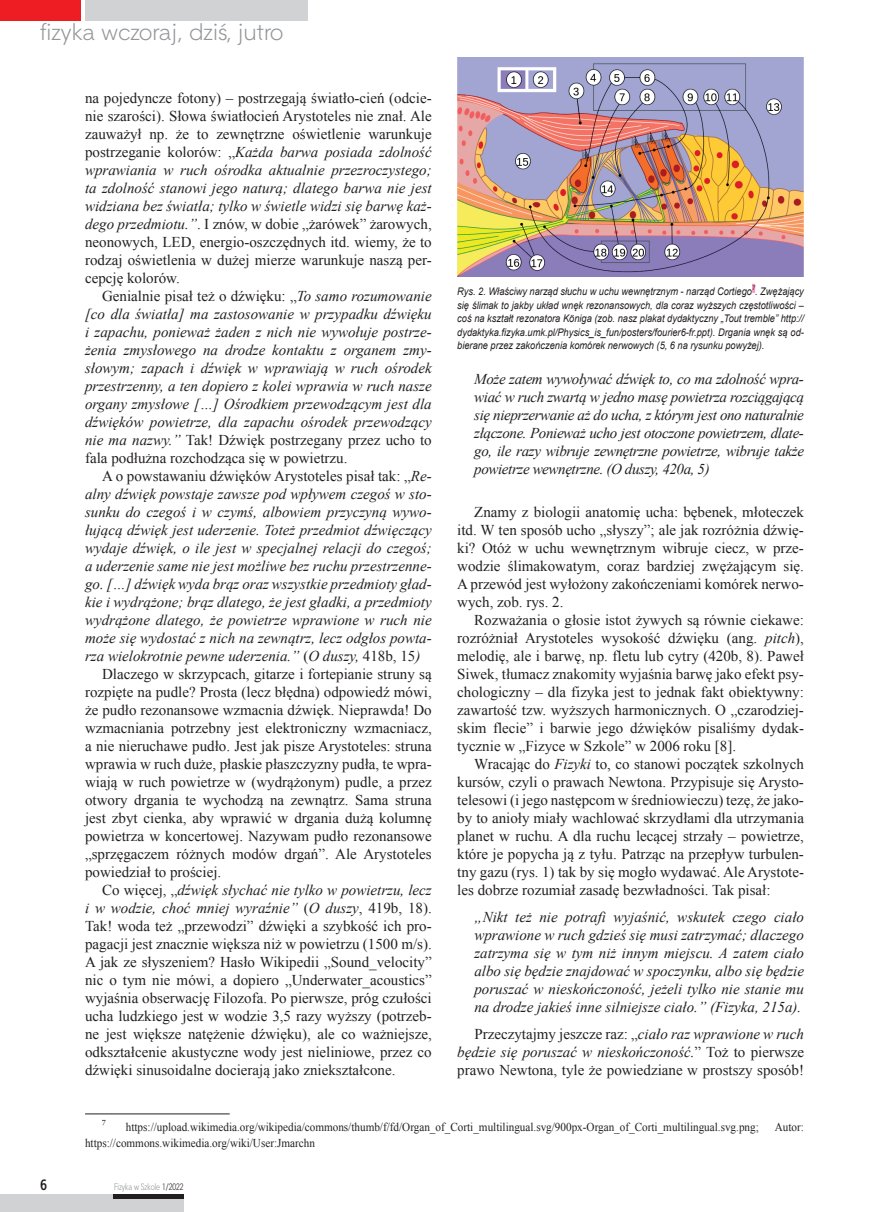
<style>
.page{position:relative;width:872px;height:1212px;background:#fff}
.page>*{position:absolute;margin:0;border:0;box-sizing:border-box;transform-origin:0 0}
.t1{font:22.5px "Straight EFN";color:#939598}
.t2{font:15px/18px "Times New Roman";color:#231f20;text-align:justify}
.t3{font:italic 15px/18px "Times New Roman";color:#231f20;text-align:justify}
.t4{font:700 15px "Aerton Cnd EFN";color:#231f20}
.t5{font:12px "Times New Roman";color:#231f20;scale:.93 1}
.t6{font:italic 10.5px/13.5px "Arial";color:#231f20;text-align:justify;scale:.88 1}
.t7{font:9px "Straight Cnd EFN";color:#939598}
.t8{font:7.65px "Georgia";color:#231f20;scale:.93 1}
.t9{font:italic 6.3px "Arial";color:#231f20;scale:.88 1}
.s1{font-style:italic}
.s2{font-style:normal}
.s3{color:#231f20}
</style>
<div class="page">
<div style="left:0;top:0;width:81px;height:21px;background:#ee1d23"></div>
<div style="left:85px;top:0;width:223px;height:21px;background:#d1d2d4"></div>
<div style="left:0;top:1194px;width:184px;height:18px;background:#d1d2d4"></div>
<hr style="left:113px;top:1194px;width:71px;height:4px;background:#231f20">
<hr style="left:85px;top:1113px;width:145px;height:1px;background:#231f20">
<svg style="left:752px;top:284px;width:3px;height:9px"></svg>
<img style="left:458px;top:57px;width:345px;height:220px">
<h1 class="t1" style="left:40px;top:18px;width:245px">fizyka wczoraj, dziś, jutro</h1>
<p class="t2" style="left:85px;top:89px;width:348px">na pojedyncze fotony) – postrzegają światło-cień (odcie&shy;nie szarości). Słowa światłocień Arystoteles nie znał. Ale zauważył np. że to zewnętrzne oświetlenie warunkuje postrzeganie kolorów: „<span class="s1">Każda barwa posiada zdolność wprawiania w ruch ośrodka aktualnie przezroczystego; ta zdolność stanowi jego naturą; dlatego barwa nie jest widziana bez światła; tylko w świetle widzi się barwę każ&shy;dego przedmiotu.”</span>. I znów, w dobie „żarówek” żarowych, neonowych, LED, energio-oszczędnych itd. wiemy, że to rodzaj oświetlenia w dużej mierze warunkuje naszą per&shy;cepcję kolorów.</p>
<p class="t3" style="left:85px;top:287px;width:348px;text-indent:17px"><span class="s2">Genialnie pisał też o dźwięku: „</span>To samo rozumowanie [co dla światła] ma zastosowanie w przypadku dźwięku i zapachu, ponieważ żaden z nich nie wywołuje postrze&shy;żenia zmysłowego na drodze kontaktu z organem zmy&shy;słowym; zapach i dźwięk w wprawiają w ruch ośrodek przestrzenny, a ten dopiero z kolei wprawia w ruch nasze organy zmysłowe […] Ośrodkiem przewodzącym jest dla dźwięków powietrze, dla zapachu ośrodek przewodzący nie ma nazwy.” <span class="s2">Tak! Dźwięk postrzegany przez ucho to fala podłużna rozchodząca się w powietrzu.</span></p>
<p class="t2" style="left:102px;top:467px;width:331px">A o powstawaniu dźwięków Arystoteles pisał tak: „<span class="s1">Re-</span></p>
<p class="t3" style="left:85px;top:485px;width:348px">alny dźwięk powstaje zawsze pod wpływem czegoś w sto-</p>
<p class="t3" style="left:85px;top:503px;width:348px">sunku do czegoś i w czymś, albowiem przyczyną wywo-</p>
<p class="t3" style="left:85px;top:521px;width:348px">łującą dźwięk jest uderzenie. Toteż przedmiot dźwięczący</p>
<p class="t3" style="left:85px;top:539px;width:348px">wydaje dźwięk, o ile jest w specjalnej relacji do czegoś;</p>
<p class="t3" style="left:85px;top:557px;width:348px">a uderzenie same nie jest możliwe bez ruchu przestrzenne-</p>
<p class="t3" style="left:85px;top:575px;width:348px">go. […] dźwięk wyda brąz oraz wszystkie przedmioty gład-</p>
<p class="t3" style="left:85px;top:593px;width:348px">kie i wydrążone; brąz dlatego, że jest gładki, a przedmioty</p>
<p class="t3" style="left:85px;top:611px;width:348px">wydrążone dlatego, że powietrze wprawione w ruch nie</p>
<p class="t3" style="left:85px;top:629px;width:348px">może się wydostać z nich na zewnątrz, lecz odgłos powta-</p>
<p class="t3" style="left:85px;top:647px;width:337px">rza wielokrotnie pewne uderzenia.” <span class="s2">(</span>O duszy, <span class="s2">418b, 15</span>)</p>
<p class="t2" style="left:102px;top:665px;width:331px">Dlaczego w skrzypcach, gitarze i fortepianie struny są</p>
<p class="t2" style="left:85px;top:683px;width:348px">rozpięte na pudle? Prosta (lecz błędna) odpowiedź mówi,</p>
<p class="t2" style="left:85px;top:701px;width:348px">że pudło rezonansowe wzmacnia dźwięk. Nieprawda! Do</p>
<p class="t2" style="left:85px;top:719px;width:348px">wzmacniania potrzebny jest elektroniczny wzmacniacz,</p>
<p class="t2" style="left:85px;top:737px;width:348px">a nie nieruchawe pudło. Jest jak pisze Arystoteles: struna</p>
<p class="t2" style="left:85px;top:755px;width:348px">wprawia w ruch duże, płaskie płaszczyzny pudła, te wpra-</p>
<p class="t2" style="left:85px;top:773px;width:348px">wiają w ruch powietrze w (wydrążonym) pudle, a przez</p>
<p class="t2" style="left:85px;top:791px;width:348px">otwory drgania te wychodzą na zewnątrz. Sama struna</p>
<p class="t2" style="left:85px;top:809px;width:348px">jest zbyt cienka, aby wprawić w drgania dużą kolumnę</p>
<p class="t2" style="left:85px;top:827px;width:348px">powietrza w koncertowej. Nazywam pudło rezonansowe</p>
<p class="t2" style="left:85px;top:845px;width:348px">„sprzęgaczem różnych modów drgań”. Ale Arystoteles</p>
<p class="t2" style="left:85px;top:863px;width:138px">powiedział to prościej.</p>
<p class="t3" style="left:102px;top:881px;width:331px"><span class="s2">Co więcej, „</span>dźwięk słychać nie tylko w powietrzu, lecz</p>
<p class="t3" style="left:85px;top:899px;width:348px">i w wodzie, choć mniej wyraźnie” <span class="s2">(</span>O duszy<span class="s2">, 419b, 18).</span></p>
<p class="t2" style="left:85px;top:917px;width:348px">Tak! woda też „przewodzi” dźwięki a szybkość ich pro-</p>
<p class="t2" style="left:85px;top:935px;width:348px">pagacji jest znacznie większa niż w powietrzu (1500 m/s).</p>
<p class="t2" style="left:85px;top:953px;width:348px">A jak ze słyszeniem? Hasło Wikipedii „Sound_velocity”</p>
<p class="t2" style="left:85px;top:971px;width:348px">nic o tym nie mówi, a dopiero „Underwater_acoustics”</p>
<p class="t2" style="left:85px;top:989px;width:348px">wyjaśnia obserwację Filozofa. Po pierwsze, próg czułości</p>
<p class="t2" style="left:85px;top:1007px;width:348px">ucha ludzkiego jest w wodzie 3,5 razy wyższy (potrzeb-</p>
<p class="t2" style="left:85px;top:1025px;width:348px">ne jest większe natężenie dźwięku), ale co ważniejsze,</p>
<p class="t2" style="left:85px;top:1043px;width:348px">odkształcenie akustyczne wody jest nieliniowe, przez co</p>
<p class="t2" style="left:85px;top:1061px;width:312px">dźwięki sinusoidalne docierają jako zniekształcone.</p>
<p class="t9" style="left:752px;top:284px;width:5px">7</p>
<p class="t6" style="left:457px;top:298px;width:395px">się ślimak to jakby układ wnęk rezonansowych, dla coraz wyższych częstotliwości – coś na kształt rezonatora Königa (zob. nasz plakat dydaktyczny „Tout tremble” http:// dydaktyka.fizyka.umk.pl/Physics_is_fun/posters/fourier6-fr.ppt). Drgania wnęk są od&shy;bierane przez zakończenia komórek nerwowych (5, 6 na rysunku powyżej).</p>
<p class="t6" style="left:457px;top:285px;width:395px">Rys. 2. Właściwy narząd słuchu w uchu wewnętrznym - narząd Cortiego . Zwężający</p>
<p class="t3" style="left:474px;top:369px;width:331px">Może zatem wywoływać dźwięk to, co ma zdolność wpra&shy;wiać w ruch zwartą w jedno masę powietrza rozciągającą się nieprzerwanie aż do ucha, z którym jest ono naturalnie złączone. Ponieważ ucho jest otoczone powietrzem, dlate&shy;go, ile razy wibruje zewnętrzne powietrze, wibruje także powietrze wewnętrzne. (O duszy, 420a, 5)</p>
<p class="t2" style="left:457px;top:503px;width:348px;text-indent:17px">Znamy z biologii anatomię ucha: bębenek, młoteczek itd. W ten sposób ucho „słyszy”; ale jak rozróżnia dźwię&shy;ki? Otóż w uchu wewnętrznym wibruje ciecz, w prze&shy;wodzie ślimakowatym, coraz bardziej zwężającym się.<br>A przewód jest wyłożony zakończeniami komórek nerwo&shy;wych, zob. rys. 2.</p>
<p class="t2" style="left:457px;top:611px;width:348px;text-indent:17px">Rozważania o głosie istot żywych są równie ciekawe: rozróżniał Arystoteles wysokość dźwięku (ang. <span class="s1">pitch</span>), melodię, ale i barwę, np. fletu lub cytry (420b, 8). Paweł Siwek, tłumacz znakomity wyjaśnia barwę jako efekt psy&shy;chologiczny – dla fizyka jest to jednak fakt obiektywny: zawartość tzw. wyższych harmonicznych. O „czarodziej&shy;skim flecie” i barwie jego dźwięków pisaliśmy dydak&shy;tycznie w „Fizyce w Szkole” w 2006 roku [8].</p>
<p class="t2" style="left:457px;top:755px;width:348px;text-indent:17px">Wracając do <span class="s1">Fizyki</span> to, co stanowi początek szkolnych kursów, czyli o prawach Newtona. Przypisuje się Arysto&shy;telesowi (i jego następcom w średniowieczu) tezę, że jako&shy;by to anioły miały wachlować skrzydłami dla utrzymania planet w ruchu. A dla ruchu lecącej strzały – powietrze, które je popycha ją z tyłu. Patrząc na przepływ turbulen&shy;tny gazu (rys. 1) tak by się mogło wydawać. Ale Arystote&shy;les dobrze rozumiał zasadę bezwładności. Tak pisał:</p>
<p class="t3" style="left:474px;top:908px;width:331px">„Nikt też nie potrafi wyjaśnić, wskutek czego ciało wprawione w ruch gdzieś się musi zatrzymać; dlaczego zatrzyma się w tym niż innym miejscu. A zatem ciało albo się będzie znajdować w spoczynku, albo się będzie poruszać w nieskończoność, jeżeli tylko nie stanie mu na drodze jakieś inne silniejsze ciało.” (Fizyka, 215a).</p>
<p class="t2" style="left:457px;top:1025px;width:348px;text-indent:17px">Przeczytajmy jeszcze raz: „<span class="s1">ciało raz wprawione w ruch będzie się poruszać w nieskończoność.</span>” Toż to pierwsze prawo Newtona, tyle że powiedziane w prostszy sposób!</p>
<p class="t8" style="left:102px;top:1116px;width:5px">7</p>
<p class="t5" style="left:126px;top:1119px;width:682px">https://upload.wikimedia.org/wikipedia/commons/thumb/f/fd/Organ_of_Corti_multilingual.svg/900px-Organ_of_Corti_multilingual.svg.png;</p>
<p class="t5" style="left:775px;top:1119px;width:33px">Autor:</p>
<p class="t5" style="left:85px;top:1135px;width:249px">https://commons.wikimedia.org/wiki/User:Jmarchn</p>
<p class="t4" style="left:40px;top:1176px;width:8px">6</p>
<p class="t7" style="left:114px;top:1182px;width:71px">Fizyka w Szkole <span class="s3">1/2022</span></p>
</div>
